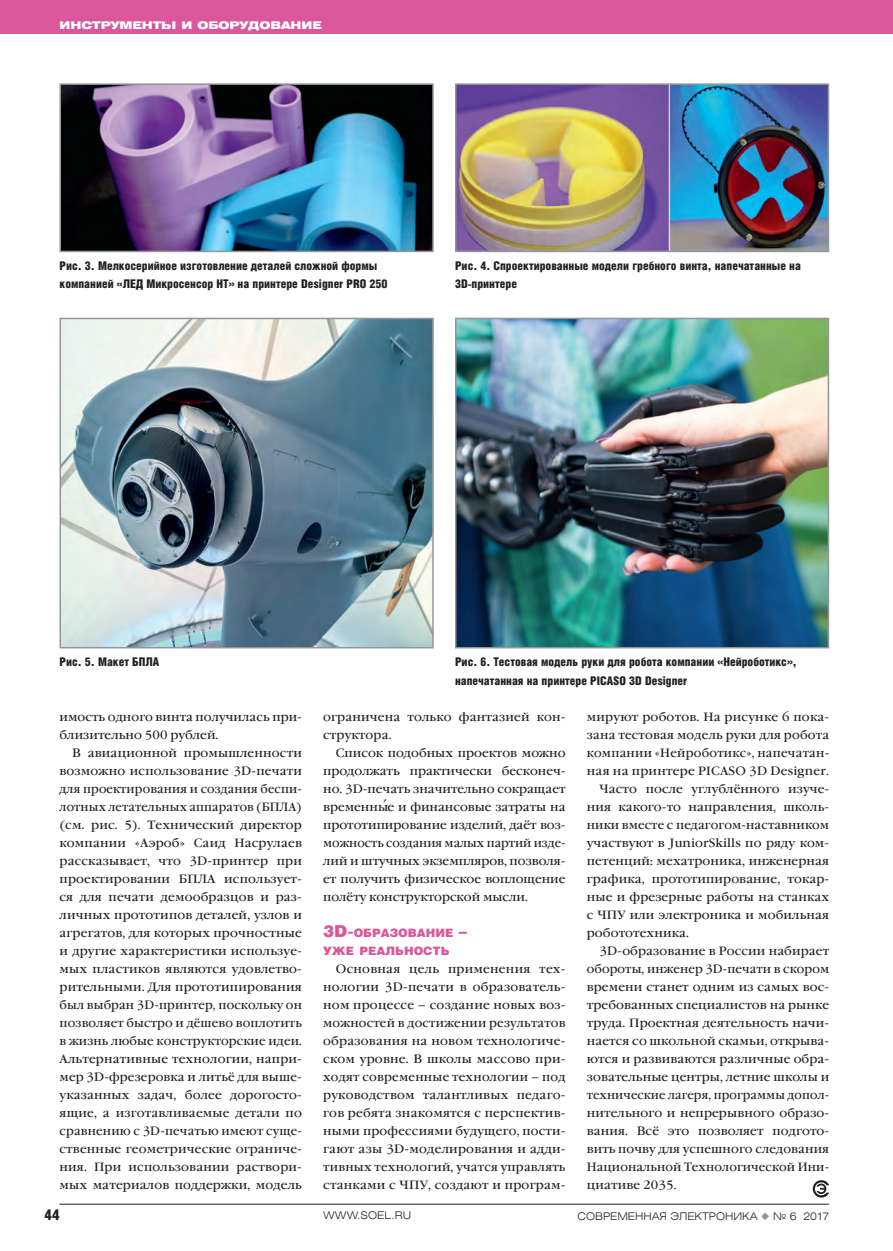
<style>
.page{position:relative;width:893px;height:1251px;background:#fff}
.page>*{position:absolute;margin:0;border:0;box-sizing:border-box;transform-origin:0 0}
.t1{font:15px "Helios Cond Black C";color:#231f20}
.t2{font:12px/18px "Garamond Book C";letter-spacing:.01em;color:#231f20;text-align:justify}
.t3{font:12px/18px "Helios Cond Black C";color:#231f20}
.t4{font:12px "Garamond Book C";letter-spacing:.01em;color:#231f20;scale:.95 1}
.t5{font:12px "Garamond Book C";letter-spacing:.01em;color:#231f20;scale:.96 1}
.t6{font:11.55px/18px "Helios Black C";color:#d9579a}
.t7{font:10.5px "Helios Ext Light C";color:#231f20}
.t8{font:10.5px "Helios Ext Black C";color:#fff}
.s1{font-size:16.5px}
.s2{color:#939598}
</style>
<div class="page">
<hr style="left:60px;top:1203px;width:769px;height:1px;background:#231f20">
<div style="left:0;top:0;width:893px;height:34px;background:#d9579a"></div>
<svg style="left:813px;top:1180px;width:16px;height:17px"></svg>
<img style="left:63px;top:320px;width:368px;height:325px">
<div style="left:60px;top:317px;width:374px;height:331px;border:2px solid #939598"></div>
<img style="left:458px;top:320px;width:368px;height:325px">
<div style="left:455px;top:317px;width:374px;height:331px;border:2px solid #939598"></div>
<img style="left:63px;top:86px;width:368px;height:163px">
<div style="left:60px;top:83px;width:374px;height:169px;border:2px solid #939598"></div>
<img style="left:458px;top:86px;width:368px;height:163px">
<div style="left:455px;top:83px;width:374px;height:169px;border:2px solid #939598"></div>
<hr style="left:892px;top:0;width:1px;height:333px;background:#fff">
<hr style="left:892px;top:1166px;width:1px;height:37px;background:#e6e7e9">
<p class="t8" style="left:60px;top:21px;width:264px">ИНСТРУМЕНТЫ И ОБОРУДОВАНИЕ</p>
<p class="t3" style="left:60px;top:258px;width:329px">Рис. 3. Мелкосерийное изготовление деталей сложной формы компанией «ЛЕД Микросенсор НТ» на принтере Designer PRO 250</p>
<p class="t3" style="left:455px;top:258px;width:347px">Рис. 4. Спроектированные модели гребного винта, напечатанные на<br>3D-принтере</p>
<p class="t3" style="left:60px;top:654px;width:101px">Рис. 5. Макет БПЛА</p>
<p class="t3" style="left:455px;top:654px;width:343px">Рис. 6. Тестовая модель руки для робота компании «Нейроботикс», напечатанная на принтере PICASO 3D Designer</p>
<p class="t2" style="left:60px;top:708px;width:244px">имость одного винта получилась при-</p>
<p class="t2" style="left:60px;top:726px;width:160px">близительно 500 рублей.</p>
<p class="t2" style="left:72px;top:744px;width:231px">В авиационной промышленности</p>
<p class="t2" style="left:60px;top:762px;width:244px">возможно использование 3D-печати</p>
<p class="t4" style="left:60px;top:783px;width:257px">для проектирования и создания беспи-</p>
<p class="t4" style="left:60px;top:801px;width:257px">лотных летательных аппаратов (БПЛА)</p>
<p class="t2" style="left:60px;top:816px;width:244px">(см. рис. 5). Технический директор</p>
<p class="t2" style="left:60px;top:834px;width:244px">компании «Аэроб» Саид Насрулаев</p>
<p class="t2" style="left:60px;top:852px;width:244px">рассказывает, что 3D-принтер при</p>
<p class="t2" style="left:60px;top:870px;width:244px">проектировании БПЛА использует-</p>
<p class="t2" style="left:60px;top:888px;width:244px">ся для печати демообразцов и раз-</p>
<p class="t2" style="left:60px;top:906px;width:244px">личных прототипов деталей, узлов и</p>
<p class="t2" style="left:60px;top:924px;width:244px">агрегатов, для которых прочностные</p>
<p class="t2" style="left:60px;top:942px;width:244px">и другие характеристики используе-</p>
<p class="t2" style="left:60px;top:960px;width:244px">мых пластиков являются удовлетво-</p>
<p class="t2" style="left:60px;top:978px;width:244px">рительными. Для прототипирования</p>
<p class="t5" style="left:60px;top:999px;width:254px">был выбран 3D-принтер, поскольку он</p>
<p class="t2" style="left:60px;top:1014px;width:244px">позволяет быстро и дёшево воплотить</p>
<p class="t2" style="left:60px;top:1032px;width:244px">в жизнь любые конструкторские идеи.</p>
<p class="t2" style="left:60px;top:1050px;width:244px">Альтернативные технологии, напри-</p>
<p class="t2" style="left:60px;top:1068px;width:244px">мер 3D-фрезеровка и литьё для выше-</p>
<p class="t2" style="left:60px;top:1086px;width:244px">указанных задач, более дорогосто-</p>
<p class="t2" style="left:60px;top:1104px;width:244px">ящие, а изготавливаемые детали по</p>
<p class="t2" style="left:60px;top:1122px;width:244px">сравнению с 3D-печатью имеют суще-</p>
<p class="t2" style="left:60px;top:1140px;width:244px">ственные геометрические ограниче-</p>
<p class="t2" style="left:60px;top:1158px;width:244px">ния. При использовании раствори-</p>
<p class="t2" style="left:60px;top:1176px;width:244px">мых материалов поддержки, модель</p>
<p class="t2" style="left:323px;top:708px;width:244px">ограничена только фантазией кон-</p>
<p class="t2" style="left:323px;top:726px;width:70px">структора.</p>
<p class="t2" style="left:336px;top:744px;width:231px">Список подобных проектов можно</p>
<p class="t2" style="left:323px;top:762px;width:244px">продолжать практически бесконеч-</p>
<p class="t2" style="left:323px;top:780px;width:244px">но. 3D-печать значительно сокращает</p>
<p class="t2" style="left:323px;top:798px;width:244px">временные и финансовые затраты на</p>
<p class="t2" style="left:323px;top:816px;width:244px">прототипирование изделий, даёт воз-</p>
<p class="t5" style="left:323px;top:837px;width:254px">можность создания малых партий изде-</p>
<p class="t2" style="left:323px;top:852px;width:244px">лий и штучных экземпляров, позволя-</p>
<p class="t2" style="left:323px;top:870px;width:244px">ет получить физическое воплощение</p>
<p class="t2" style="left:323px;top:888px;width:206px">полёту конструкторской мысли.</p>
<p class="t6" style="left:323px;top:924px;width:146px"><span class="s1">3D-</span>ОБРАЗОВАНИЕ <span class="s1">–<br></span>УЖЕ РЕАЛЬНОСТЬ</p>
<p class="t2" style="left:323px;top:960px;width:244px;text-indent:13px">Основная цель применения тех&shy;нологии 3D-печати в образователь&shy;ном процессе – создание новых воз&shy;можностей в достижении результатов образования на новом технологиче&shy;ском уровне. В школы массово при&shy;ходят современные технологии – под руководством талантливых педаго&shy;гов ребята знакомятся с перспектив&shy;ными профессиями будущего, пости&shy;гают азы 3D-моделирования и адди&shy;тивных технологий, учатся управлять станками с ЧПУ, создают и програм-</p>
<p class="t2" style="left:587px;top:708px;width:244px">мируют роботов. На рисунке 6 пока-</p>
<p class="t2" style="left:587px;top:726px;width:244px">зана тестовая модель руки для робота</p>
<p class="t2" style="left:587px;top:744px;width:244px">компании «Нейроботикс», напечатан-</p>
<p class="t2" style="left:587px;top:762px;width:244px">ная на принтере PICASO 3D Designer.</p>
<p class="t2" style="left:600px;top:780px;width:231px">Часто после углублённого изуче-</p>
<p class="t2" style="left:587px;top:798px;width:244px">ния какого-то направления, школь-</p>
<p class="t2" style="left:587px;top:816px;width:244px">ники вместе с педагогом-наставником</p>
<p class="t2" style="left:587px;top:834px;width:244px">участвуют в JuniorSkills по ряду ком-</p>
<p class="t2" style="left:587px;top:852px;width:244px">петенций: мехатроника, инженерная</p>
<p class="t2" style="left:587px;top:870px;width:244px">графика, прототипирование, токар-</p>
<p class="t2" style="left:587px;top:888px;width:244px">ные и фрезерные работы на станках</p>
<p class="t2" style="left:587px;top:906px;width:244px">с ЧПУ или электроника и мобильная</p>
<p class="t2" style="left:587px;top:924px;width:104px">робототехника.</p>
<p class="t2" style="left:600px;top:942px;width:231px">3D-образование в России набирает</p>
<p class="t2" style="left:587px;top:960px;width:244px">обороты, инженер 3D-печати в скором</p>
<p class="t2" style="left:587px;top:978px;width:244px">времени станет одним из самых вос-</p>
<p class="t2" style="left:587px;top:996px;width:244px">требованных специалистов на рынке</p>
<p class="t2" style="left:587px;top:1014px;width:244px">труда. Проектная деятельность начи-</p>
<p class="t2" style="left:587px;top:1032px;width:244px">нается со школьной скамьи, открыва-</p>
<p class="t2" style="left:587px;top:1050px;width:244px">ются и развиваются различные обра-</p>
<p class="t2" style="left:587px;top:1068px;width:244px">зовательные центры, летние школы и</p>
<p class="t4" style="left:587px;top:1089px;width:257px">технические лагеря, программы допол-</p>
<p class="t2" style="left:587px;top:1104px;width:244px">нительного и непрерывного образо-</p>
<p class="t2" style="left:587px;top:1122px;width:244px">вания. Всё это позволяет подгото-</p>
<p class="t2" style="left:587px;top:1140px;width:244px">вить почву для успешного следования</p>
<p class="t2" style="left:587px;top:1158px;width:244px">Нацио нальной Технологической Ини-</p>
<p class="t2" style="left:587px;top:1176px;width:91px">циативе 2035.</p>
<p class="t1" style="left:44px;top:1208px;width:17px">44</p>
<p class="t7" style="left:323px;top:1211px;width:89px">WWW.SOEL.RU</p>
<p class="t7" style="left:578px;top:1211px;width:253px">СОВРЕМЕННАЯ ЭЛЕКТРОНИКА <span class="s2">◆</span> № 6 2017</p>
</div>
